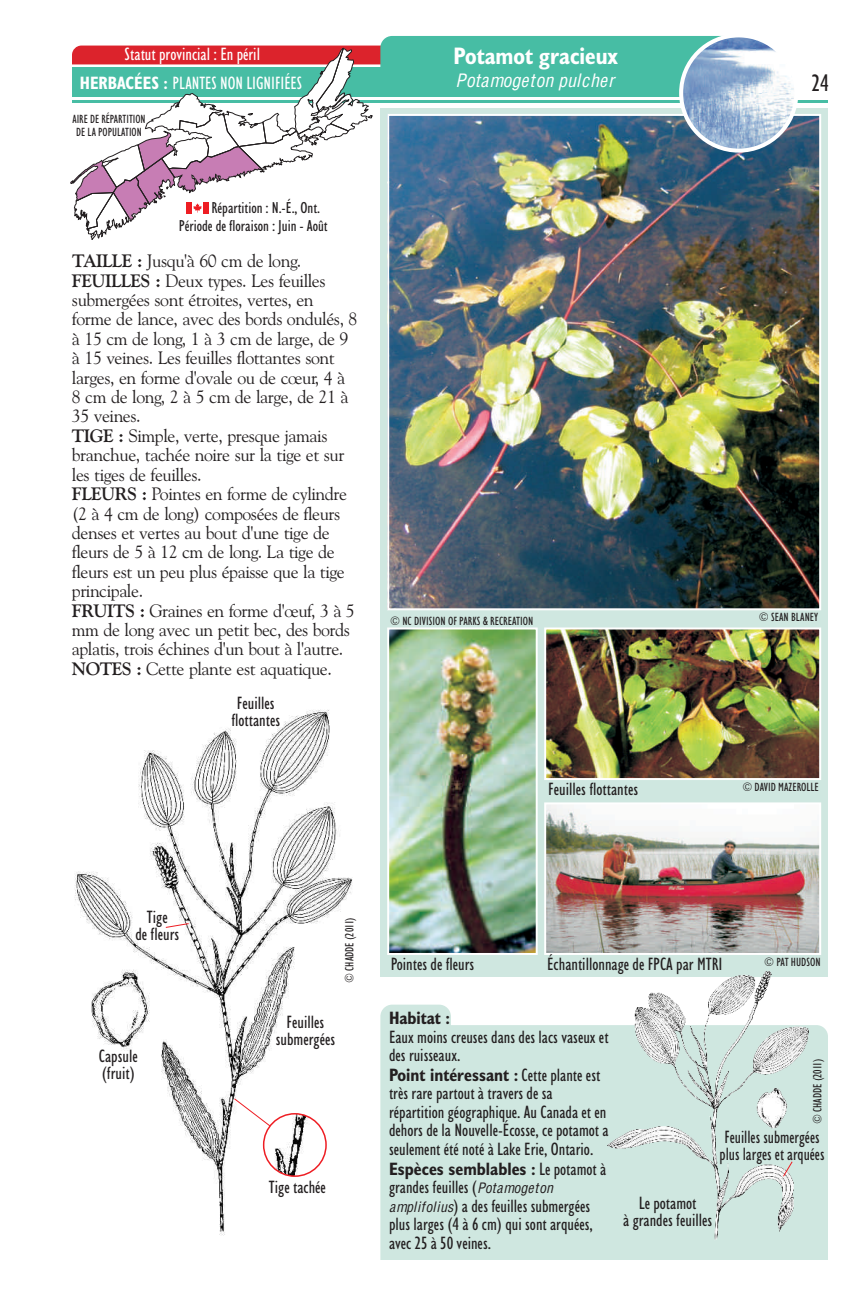
<style>
.page{position:relative;width:864px;height:1296px;background:#fff}
.page>*{position:absolute;margin:0;border:0;box-sizing:border-box;transform-origin:0 0}
.t1{font:700 condensed 24px "Humanist 521 BT";color:#fff}
.t2{font:condensed 24px "Humanist 521 BT";color:#231f20}
.t3{font:18px/19.4px "Goudy Old Style BT";letter-spacing:-.025em;color:#231f20}
.t4{font:condensed 18px/18.8px "Humanist 521 BT";color:#231f20;text-align:center}
.t5{font:condensed 18px "Humanist 521 BT";color:#fff}
.t6{font:condensed 18px/16.6px "Humanist 521 BT";color:#231f20;scale:.95 1}
.t7{font:italic 18px "Switzerland Condensed";color:#fff}
.t8{font:700 condensed 18px "Humanist 521 BT";color:#231f20}
.t9{font:condensed 16px "Humanist 521 BT";color:#231f20}
.t10{font:condensed 12px/12.4px "Humanist 521 BT";color:#231f20;text-align:center}
.s1{font-weight:700}
.s2{font-family:"Switzerland Condensed";font-style:italic;font-stretch:normal;font-size:14px}
</style>
<div class="page">
<div style="left:380px;top:108px;width:448px;height:869px;background:#cfe7e0"></div>
<img style="left:390px;top:631px;width:145px;height:321px">
<img style="left:390px;top:117px;width:428px;height:490px">
<img style="left:74px;top:709px;width:279px;height:527px">
<svg style="left:380px;top:1005px;width:448px;height:255px;background:#d2e8e2"></svg>
<div style="left:387px;top:628px;width:151px;height:327px;border:2px solid #fff"></div>
<hr style="left:72px;top:100px;width:756px;height:3px;background:#47bda4">
<img style="left:608px;top:971px;width:200px;height:270px">
<svg style="left:783px;top:1161px;width:10px;height:16px"></svg>
<svg style="left:165px;top:923px;width:24px;height:5px"></svg>
<img style="left:264px;top:1114px;width:62px;height:62px;border-radius:50%">
<div style="left:263px;top:1113px;width:64px;height:64px;border:2px solid #ee1d23;border-radius:50%"></div>
<svg style="left:234px;top:1098px;width:37px;height:29px"></svg>
<img style="left:547px;top:631px;width:271px;height:146px">
<img style="left:547px;top:805px;width:271px;height:147px">
<div style="left:544px;top:802px;width:277px;height:153px;border:2px solid #fff"></div>
<div style="left:544px;top:628px;width:277px;height:152px;border:2px solid #fff"></div>
<img style="left:681px;top:35px;width:115px;height:116px;border-radius:50%">
<div style="left:679px;top:33px;width:119px;height:120px;border:4px solid #fff;border-radius:50%"></div>
<img style="left:70px;top:36px;width:669px;height:205px">
<p class="t5" style="left:125px;top:46px;width:137px">Statut provincial : En péril</p>
<h1 class="t1" style="left:454px;top:45px;width:166px">Potamot gracieux</h1>
<p class="t7" style="left:456px;top:69px;width:160px">Potamogeton pulcher</p>
<p class="t5" style="left:80px;top:75px;width:224px"><span class="s1">HERBACÉES :</span> PLANTES NON LIGNIFIÉES</p>
<p class="t10" style="left:72px;top:114px;width:75px">AIRE DE RÉPARTITION<br>DE LA POPULATION</p>
<p class="t9" style="left:211px;top:201px;width:110px">Répartition : N.-É., Ont.</p>
<p class="t9" style="left:179px;top:219px;width:150px">Période de floraison : Juin - Août</p>
<h1 class="t2" style="left:812px;top:73px;width:19px">24</h1>
<p class="t3" style="left:72px;top:253px;width:287px"><span class="s1">TAILLE :</span> Jusqu'à 60 cm de long.<br><span class="s1">FEUILLES :</span> Deux types. Les feuilles submergées sont étroites, vertes, en forme de lance, avec des bords ondulés, 8 à 15 cm de long, 1 à 3 cm de large, de 9 à 15 veines. Les feuilles flottantes sont larges, en forme d'ovale ou de cœur, 4 à 8 cm de long, 2 à 5 cm de large, de 21 à 35 veines.<br><span class="s1">TIGE :</span> Simple, verte, presque jamais branchue, tachée noire sur la tige et sur les tiges de feuilles.<br><span class="s1">FLEURS :</span> Pointes en forme de cylindre (2 à 4 cm de long) composées de fleurs denses et vertes au bout d'une tige de fleurs de 5 à 12 cm de long. La tige de fleurs est un peu plus épaisse que la tige principale.<br><span class="s1">FRUITS :</span> Graines en forme d'œuf, 3 à 5 mm de long avec un petit bec, des bords aplatis, trois échines d'un bout à l'autre.<br><span class="s1">NOTES :</span> Cette plante est aquatique.</p>
<p class="t4" style="left:231px;top:696px;width:50px;line-height:16.6px">Feuilles flottantes</p>
<p class="t10" style="left:390px;top:616px;width:145px">© NC DIVISION OF PARKS &amp; RECREATION</p>
<p class="t10" style="left:759px;top:612px;width:61px">© SEAN BLANEY</p>
<p class="t4" style="left:548px;top:780px;width:91px">Feuilles flottantes</p>
<p class="t10" style="left:742px;top:781px;width:78px">© DAVID MAZEROLLE</p>
<p class="t4" style="left:135px;top:910px;width:45px;line-height:16.6px">Tige<br>de fleurs</p>
<p class="t4" style="left:99px;top:1049px;width:40px;line-height:16.6px;text-align:left">Capsule (fruit)</p>
<p class="t10" style="left:344px;top:983px;width:67px;rotate:-90deg">© CHADDE (2011)</p>
<p class="t4" style="left:276px;top:1015px;width:61px;line-height:16.6px">Feuilles submergées</p>
<p class="t4" style="left:269px;top:1179px;width:59px">Tige tachée</p>
<p class="t4" style="left:391px;top:956px;width:85px">Pointes de fleurs</p>
<p class="t4" style="left:547px;top:956px;width:177px">Échantillonnage de FPCA par MTRI</p>
<p class="t10" style="left:764px;top:956px;width:58px">© PAT HUDSON</p>
<p class="t8" style="left:389px;top:1010px;width:63px">Habitat :</p>
<p class="t4" style="left:389px;top:1028px;width:221px;text-align:left">Eaux moins creuses dans des lacs vaseux et des ruisseaux.<br><span class="s1">Point intéressant :</span> Cette plante est très rare partout à travers de sa répartition géographique. Au Canada et en dehors de la Nouvelle-Écosse, ce potamot a seulement été noté à Lake Erie, Ontario.<br><span class="s1">Espèces semblables :</span> Le potamot à grandes feuilles (<span class="s2">Potamogeton amplifolius</span>) a des feuilles submergées plus larges (4 à 6 cm) qui sont arquées, avec 25 à 50 veines.</p>
<p class="t10" style="left:812px;top:1124px;width:67px;rotate:-90deg">© CHADDE (2011)</p>
<p class="t6" style="left:720px;top:1130px;width:112px">Feuilles submergées plus larges et arquées</p>
<p class="t4" style="left:623px;top:1195px;width:91px;line-height:17.6px">Le potamot<br>à grandes feuilles</p>
</div>
